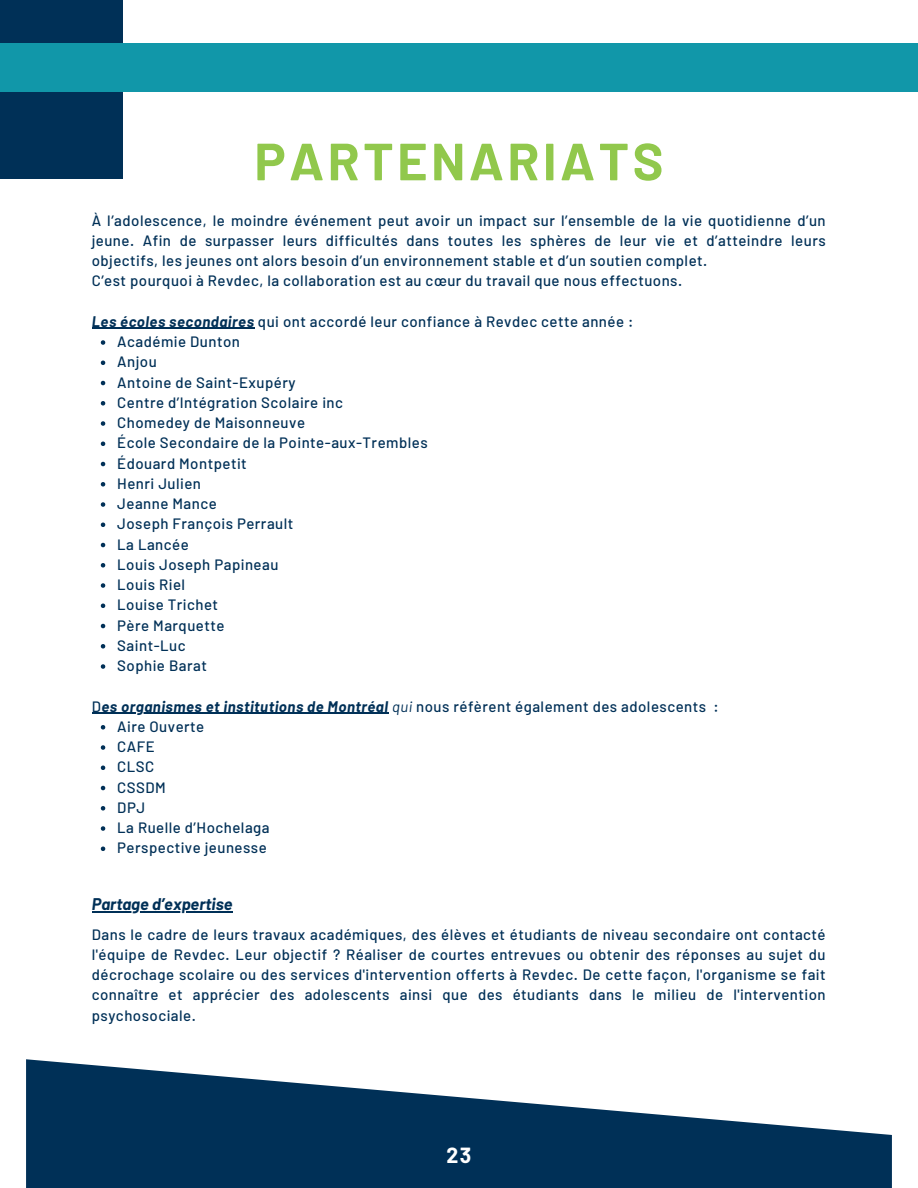
<style>
.page{position:relative;width:918px;height:1188px;background:#fff}
.page>*{position:absolute;margin:0;border:0;box-sizing:border-box;transform-origin:0 0}
.t1{font:700 52.2px "Barlow";letter-spacing:.065em;color:#91c84c}
.t2{font:700 21.3px "Barlow";color:#fff}
.t3{font:italic 700 16.5px "Barlow";color:#003057}
.t4{font:500 15px/20.2px "Barlow";letter-spacing:.03em;color:#003057;text-align:justify}
.s1{font-weight:700;font-style:italic}
.s2{font-weight:400;font-style:italic}
</style>
<div class="page">
<div style="left:0;top:0;width:123px;height:179px;background:#003057"></div>
<div style="left:0;top:43px;width:918px;height:49px;background:#1197a9"></div>
<svg style="left:101px;top:340px;width:4px;height:5px"></svg>
<svg style="left:101px;top:361px;width:4px;height:4px"></svg>
<svg style="left:101px;top:381px;width:4px;height:4px"></svg>
<svg style="left:101px;top:401px;width:4px;height:5px"></svg>
<svg style="left:101px;top:421px;width:4px;height:5px"></svg>
<svg style="left:101px;top:442px;width:4px;height:4px"></svg>
<svg style="left:101px;top:462px;width:4px;height:4px"></svg>
<svg style="left:101px;top:482px;width:4px;height:5px"></svg>
<svg style="left:101px;top:502px;width:4px;height:5px"></svg>
<svg style="left:101px;top:523px;width:4px;height:4px"></svg>
<svg style="left:101px;top:543px;width:4px;height:4px"></svg>
<svg style="left:101px;top:563px;width:4px;height:5px"></svg>
<svg style="left:101px;top:583px;width:4px;height:5px"></svg>
<svg style="left:101px;top:604px;width:4px;height:4px"></svg>
<svg style="left:101px;top:624px;width:4px;height:4px"></svg>
<svg style="left:101px;top:644px;width:4px;height:5px"></svg>
<svg style="left:101px;top:664px;width:4px;height:5px"></svg>
<svg style="left:101px;top:725px;width:4px;height:5px"></svg>
<svg style="left:101px;top:745px;width:4px;height:5px"></svg>
<svg style="left:101px;top:766px;width:4px;height:4px"></svg>
<svg style="left:101px;top:786px;width:4px;height:4px"></svg>
<svg style="left:101px;top:806px;width:4px;height:5px"></svg>
<svg style="left:101px;top:826px;width:4px;height:5px"></svg>
<svg style="left:101px;top:847px;width:4px;height:4px"></svg>
<hr style="left:92px;top:328px;width:163px;height:1px;background:#003057">
<hr style="left:102px;top:713px;width:287px;height:1px;background:#003057">
<svg style="left:26px;top:1059px;width:866px;height:129px;fill:#003057"></svg>
<hr style="left:92px;top:911px;width:141px;height:1px;background:#003057">
<p class="t1" style="left:255px;top:128px;width:410px">PARTENARIATS</p>
<p class="t4" style="left:92px;top:209px;width:735px">À l’adolescence, le moindre événement peut avoir un impact sur l’ensemble de la vie quotidienne d’un jeune. Afin de surpasser leurs difficultés dans toutes les sphères de leur vie et d’atteindre leurs objectifs, les jeunes ont alors besoin d’un environnement stable et d’un soutien complet.</p>
<p class="t4" style="left:92px;top:270px;width:592px">C’est pourquoi à Revdec, la collaboration est au cœur du travail que nous effectuons.</p>
<p class="t4" style="left:92px;top:311px;width:543px"><span class="s1">Les écoles secondaires</span> qui ont accordé leur confiance à Revdec cette année :</p>
<p class="t4" style="left:117px;top:331px;width:124px">Académie Dunton</p>
<p class="t4" style="left:117px;top:351px;width:41px">Anjou</p>
<p class="t4" style="left:117px;top:371px;width:180px">Antoine de Saint-Exupéry</p>
<p class="t4" style="left:117px;top:392px;width:227px">Centre d’Intégration Scolaire inc</p>
<p class="t4" style="left:117px;top:412px;width:189px">Chomedey de Maisonneuve</p>
<p class="t4" style="left:117px;top:432px;width:312px">École Secondaire de la Pointe-aux-Trembles</p>
<p class="t4" style="left:117px;top:452px;width:131px">Édouard Montpetit</p>
<p class="t4" style="left:117px;top:473px;width:85px">Henri Julien</p>
<p class="t4" style="left:117px;top:493px;width:101px">Jeanne Mance</p>
<p class="t4" style="left:117px;top:513px;width:178px">Joseph François Perrault</p>
<p class="t4" style="left:117px;top:533px;width:73px">La Lancée</p>
<p class="t4" style="left:117px;top:554px;width:163px">Louis Joseph Papineau</p>
<p class="t4" style="left:117px;top:574px;width:69px">Louis Riel</p>
<p class="t4" style="left:117px;top:594px;width:102px">Louise Trichet</p>
<p class="t4" style="left:117px;top:614px;width:109px">Père Marquette</p>
<p class="t4" style="left:117px;top:635px;width:70px">Saint-Luc</p>
<p class="t4" style="left:117px;top:655px;width:91px">Sophie Barat</p>
<p class="t4" style="left:92px;top:695px;width:629px">D<span class="s1">es organismes et institutions de Montréal</span> <span class="s2">qui</span> nous réfèrent également des adolescents :</p>
<p class="t4" style="left:117px;top:716px;width:89px">Aire Ouverte</p>
<p class="t4" style="left:117px;top:736px;width:39px">CAFE</p>
<p class="t4" style="left:117px;top:756px;width:39px">CLSC</p>
<p class="t4" style="left:117px;top:776px;width:50px">CSSDM</p>
<p class="t4" style="left:117px;top:797px;width:29px">DPJ</p>
<p class="t4" style="left:117px;top:817px;width:154px">La Ruelle d’Hochelaga</p>
<p class="t4" style="left:117px;top:837px;width:151px">Perspective jeunesse</p>
<p class="t3" style="left:92px;top:894px;width:142px">Partage d’expertise</p>
<p class="t4" style="left:92px;top:923px;width:735px">Dans le cadre de leurs travaux académiques, des élèves et étudiants de niveau secondaire ont contacté l'équipe de Revdec. Leur objectif ? Réaliser de courtes entrevues ou obtenir des réponses au sujet du décrochage scolaire ou des services d'intervention offerts à Revdec. De cette façon, l'organisme se fait connaître et apprécier des adolescents ainsi que des étudiants dans le milieu de l'intervention psychosociale.</p>
<p class="t2" style="left:447px;top:1142px;width:26px">23</p>
</div>
